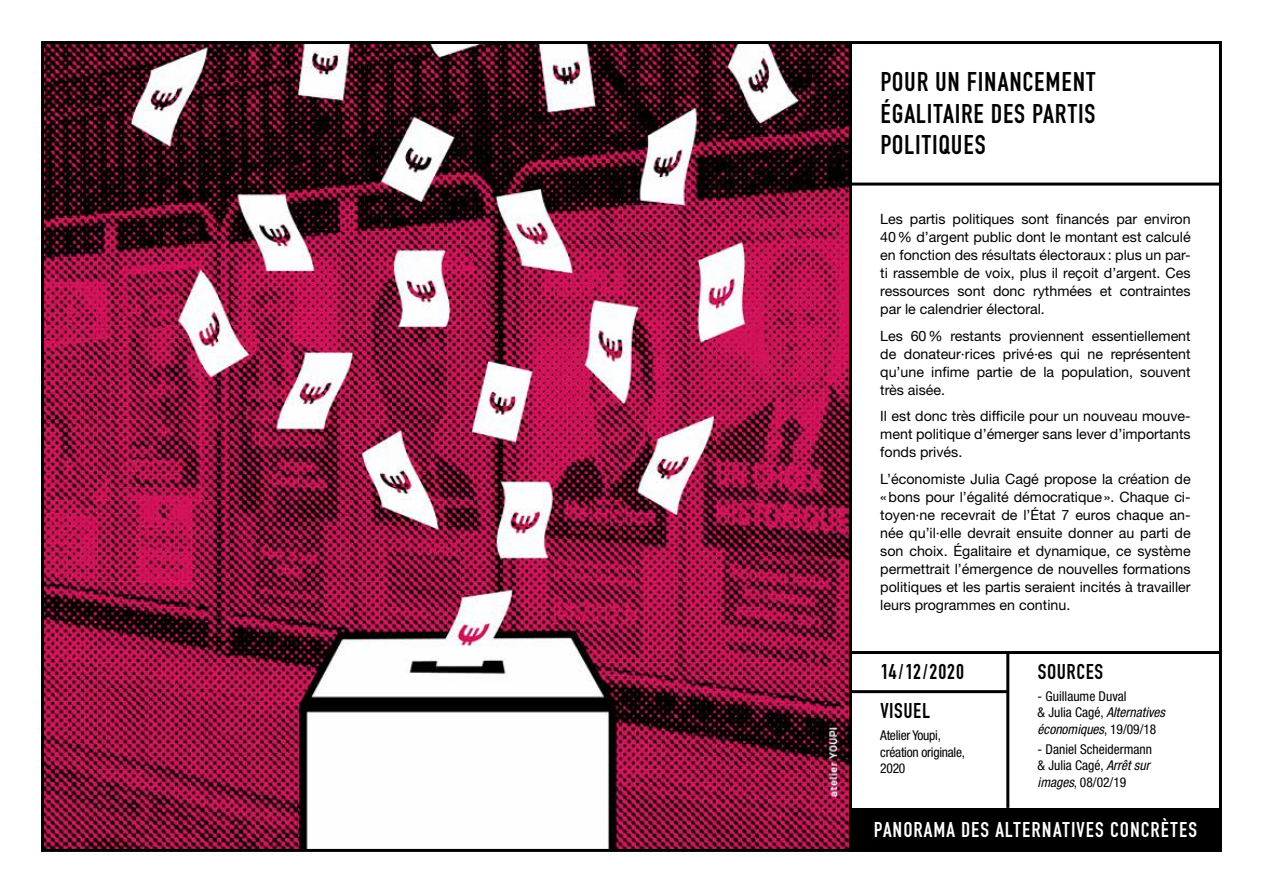
<style>
.page{position:relative;width:1263px;height:893px;background:#fff}
.page>*{position:absolute;margin:0;border:0;box-sizing:border-box;transform-origin:0 0}
.t1{font:28.5px/31.5px "Fette Engschrift DOT";color:#000}
.t2{font:22.5px "Fette Engschrift DOT";color:#fff}
.t3{font:22.5px "Fette Engschrift DOT";letter-spacing:.01em;color:#000}
.t4{font:14.25px/18px "Helvetica Neue LT Std";color:#000;text-align:justify}
.t5{font:condensed 13.5px/16.2px "Helvetica Neue LT Std";color:#000}
.t6{font:condensed 13.5px/16.2px "Helvetica Neue LT Std";letter-spacing:-.02em;color:#000}
.s1{font-style:italic}
</style>
<div class="page">
<img style="left:45px;top:45px;width:803px;height:803px">
<div style="left:850px;top:808px;width:370px;height:42px;background:#000"></div>
<hr style="left:850px;top:690px;width:158px;height:3px;background:#000">
<hr style="left:1006px;top:652px;width:3px;height:156px;background:#000">
<hr style="left:850px;top:183px;width:370px;height:3px;background:#000">
<hr style="left:850px;top:651px;width:370px;height:3px;background:#000">
<div style="left:849px;top:41px;width:373px;height:811px;border:3px solid #000"></div>
<h1 class="t1" style="left:880px;top:67px;width:99px">POUR UNFINANCEMENT<br>ÉGALITAIRE</h1>
<h1 class="t1" style="left:991px;top:98px;width:53px">DES PARTIS</h1>
<h1 class="t1" style="left:880px;top:130px;width:11px">POLITI</h1>
<h1 class="t1" style="left:938px;top:130px;width:25px">QUES</h1>
<p class="t4" style="left:880px;top:210px;width:312px">Les partis politiques sont financés par environ 40% d’argent public dont le montant est calculé en fonction des résultats électoraux: plus un par&shy;ti rassemble de voix, plus il reçoit d’argent. Ces ressources sont donc rythmées et contraintes par le calendrier électoral.</p>
<p class="t4" style="left:880px;top:326px;width:312px">Les 60% restants proviennent essentiellement de donateur·rices privé·es qui ne représentent qu’une infime partie de la population, souvent très aisée.</p>
<p class="t4" style="left:880px;top:407px;width:312px">Il est donc très difficile pour un nouveau mouve&shy;ment politique d’émerger sans lever d’importants fonds privés.</p>
<p class="t4" style="left:880px;top:469px;width:312px">L’économiste Julia Cagé propose la création de «bons pour l’égalité démocratique». Chaque ci&shy;toyen·ne recevrait de l’État 7 euros chaque an&shy;née qu’il·elle devrait ensuite donner au parti de son choix. Égalitaire et dynamique, ce système permettrait l’émergence de nouvelles formations politiques et les partis seraient incités à travailler leurs programmes en continu.</p>
<h2 class="t3" style="left:880px;top:660px;width:86px">14/12/2020</h2>
<h2 class="t3" style="left:1038px;top:660px;width:20px">SOURCES</h2>
<h2 class="t3" style="left:880px;top:699px;width:10px">VISUEL</h2>
<p class="t5" style="left:1037px;top:688px;width:129px">- Guillaume Duval<br>&amp; Julia Cagé, <span class="s1">Alternatives économiques</span>, 19/09/18</p>
<p class="t5" style="left:1037px;top:741px;width:116px">- Daniel Scheidermann &amp; Julia Cagé, <span class="s1">Arrêt sur images</span>, 08/02/19</p>
<p class="t6" style="left:880px;top:727px;width:86px">Atelier Youpi, création originale,<br>2020</p>
<h2 class="t2" style="left:874px;top:817px;width:21px">PANORAMA</h2>
<h2 class="t2" style="left:961px;top:817px;width:45px">DES ALTERNATI</h2>
<h2 class="t2" style="left:1076px;top:817px;width:45px">VES CONCR</h2>
<h2 class="t2" style="left:1161px;top:817px;width:20px">ÈTES</h2>
</div>
